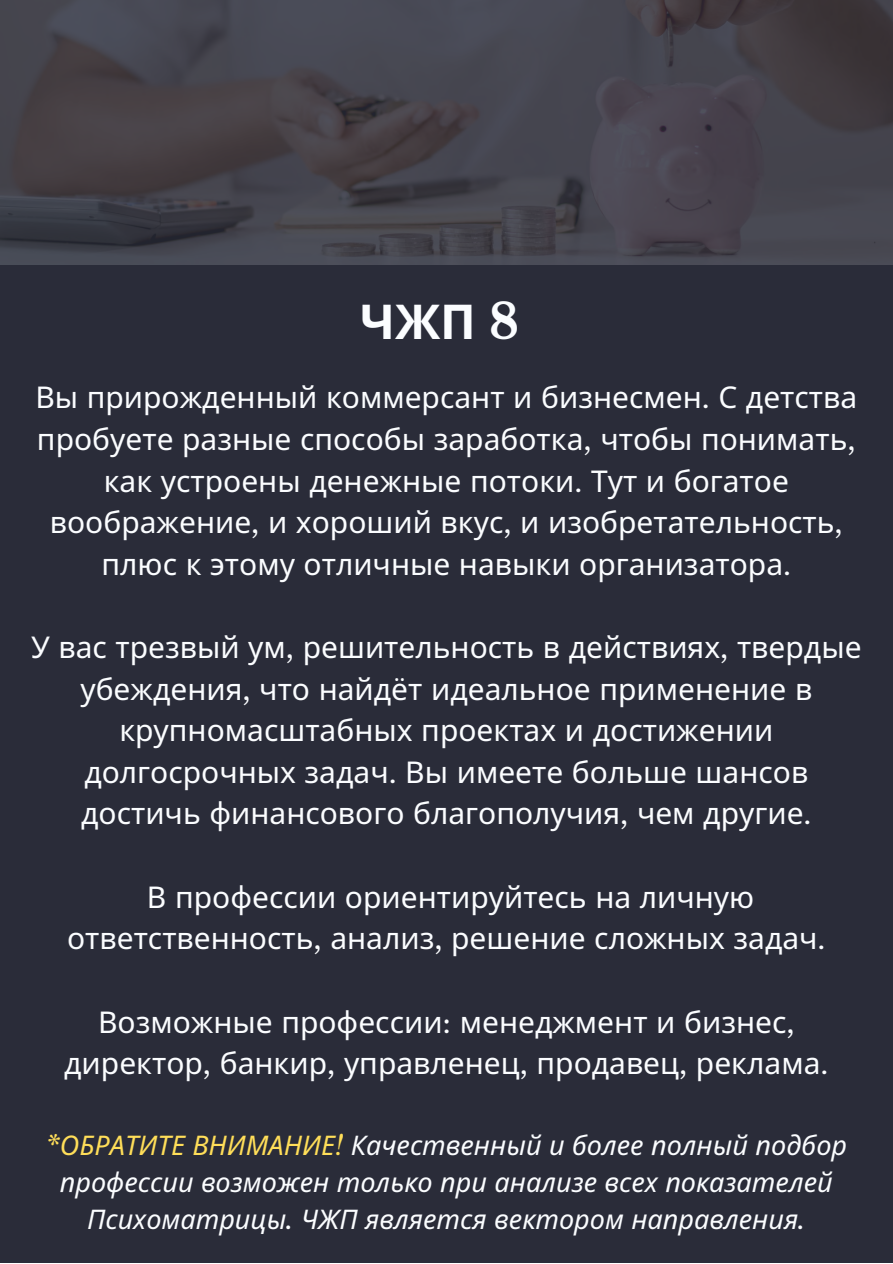
<style>
.page{position:relative;width:893px;height:1264px;background:#fff}
.page>*{position:absolute;margin:0;border:0;box-sizing:border-box;transform-origin:0 0}
.t1{font:700 48px "Noto Sans";color:#fbfdff}
.t2{font:30px/41.5px "Noto Sans";color:#fbfdff;text-align:center}
.t3{font:italic 27px/37px "Noto Sans";color:#fbfdff;text-align:center}
.s1{font-family:"Libre Baskerville"}
.s2{font-family:"Libre Baskerville";color:#ffde59}
.s3{color:#ffde59}
</style>
<div class="page">
<div style="left:0;top:0;width:892px;height:1262px;background:#2a2c39"></div>
<svg style="left:0;top:0;width:892px;height:265px;background:#44424b"></svg>
<p class="t1" style="left:360px;top:287px;width:161px">ЧЖП <span class="s1">8</span></p>
<p class="t2" style="left:35px;top:376px;width:823px">Вы прирожденный коммерсант и бизнесмен<span class="s1">.</span> С детства пробуете разные способы заработка<span class="s1">,</span> чтобы понимать<span class="s1">, </span>как устроены денежные потоки<span class="s1">.</span> Тут и богатое воображение<span class="s1">,</span> и хороший вкус<span class="s1">,</span> и изобретательность<span class="s1">, </span>плюс к этому отличные навыки организатора<span class="s1">.</span></p>
<p class="t2" style="left:31px;top:625px;width:831px">У вас трезвый ум<span class="s1">,</span> решительность в действиях<span class="s1">,</span> твердые убеждения<span class="s1">,</span> что найдёт идеальное применение в крупномасштабных проектах и достижении долгосрочных задач<span class="s1">.</span> Вы имеете больше шансов достичь финансового благополучия<span class="s1">,</span> чем другие<span class="s1">.</span></p>
<p class="t2" style="left:67px;top:875px;width:760px">В профессии ориентируйтесь на личную ответственность<span class="s1">,</span> анализ<span class="s1">,</span> решение сложных задач<span class="s1">.</span></p>
<p class="t2" style="left:64px;top:1000px;width:765px">Возможные профессии<span class="s1">:</span> менеджмент и бизнес<span class="s1">, </span>директор<span class="s1">,</span> банкир<span class="s1">,</span> управленец<span class="s1">,</span> продавец<span class="s1">,</span> реклама<span class="s1">.</span></p>
<p class="t3" style="left:45px;top:1125px;width:803px"><span class="s2">*</span><span class="s3">ОБРАТИТЕ ВНИМАНИЕ</span><span class="s2">!</span> Качественный и более полный подбор профессии возможен только при анализе всех показателей<br>Психоматрицы<span class="s1">.</span> ЧЖП является вектором направления<span class="s1">.</span></p>
</div>
